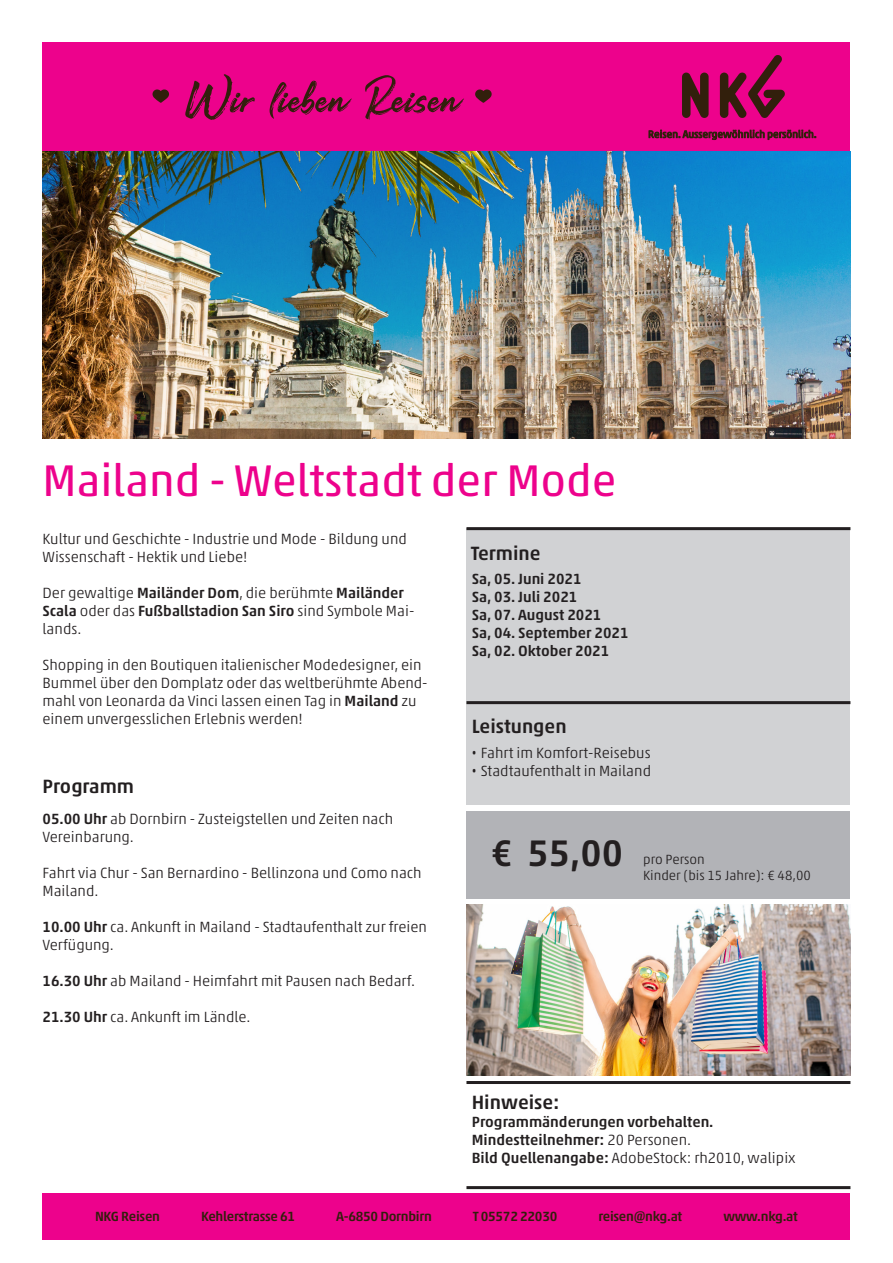
<style>
.page{position:relative;width:893px;height:1263px;background:#fff}
.page>*{position:absolute;margin:0;border:0;box-sizing:border-box;transform-origin:0 0}
.t1{font:45px "Akko Pro";color:#ed028c}
.t2{font:500 37.5px "Akko Pro";color:#231f20}
.t3{font:500 19.5px "Akko Pro";color:#231f20}
.t4{font:300 15px/18px "Akko Pro";color:#231f20}
.t5{font:500 15px "Akko Pro";color:#231f20}
.t6{font:500 13.5px "Akko Pro";letter-spacing:-.02em;color:#321f0c}
.t7{font:300 13.5px "Akko Pro";color:#231f20}
.s1{font-weight:500}
.s2{font-family:"Gotham Condensed";font-weight:400}
.s3{font-weight:300}
</style>
<div class="page">
<div style="left:466px;top:528px;width:384px;height:140px;background:#d1d2d4"></div>
<div style="left:43px;top:43px;width:807px;height:109px;background:#ed028c"></div>
<div style="left:43px;top:1193px;width:807px;height:46px;background:#ed028c"></div>
<svg style="left:475px;top:89px;width:17px;height:14px"></svg>
<svg style="left:152px;top:89px;width:17px;height:14px"></svg>
<svg style="left:185px;top:74px;width:70px;height:46px"></svg>
<svg style="left:270px;top:81px;width:82px;height:38px"></svg>
<svg style="left:365px;top:75px;width:99px;height:45px"></svg>
<img style="left:43px;top:152px;width:807px;height:287px">
<div style="left:466px;top:811px;width:384px;height:87px;background:#b2b3b7"></div>
<div style="left:466px;top:655px;width:384px;height:150px;background:#d1d2d4"></div>
<hr style="left:466px;top:701px;width:384px;height:3px;background:#231f20">
<hr style="left:466px;top:1081px;width:384px;height:3px;background:#231f20">
<hr style="left:466px;top:1186px;width:384px;height:3px;background:#231f20">
<hr style="left:466px;top:527px;width:384px;height:3px;background:#231f20">
<svg style="left:649px;top:129px;width:167px;height:12px"></svg>
<svg style="left:682px;top:72px;width:27px;height:46px"></svg>
<svg style="left:720px;top:55px;width:65px;height:63px"></svg>
<img style="left:466px;top:905px;width:384px;height:171px">
<p class="t1" style="left:43px;top:453px;width:576px">Mailand - Weltstadt der Mode</p>
<p class="t4" style="left:43px;top:529px;width:366px">Kultur und Geschichte - Industrie und Mode - Bildung und<br>Wissenschaft - Hektik und Liebe!</p>
<p class="t4" style="left:43px;top:583px;width:373px">Der gewaltige <span class="s1">Mailänder Dom</span>, die berühmte <span class="s1">Mailänder<br>Scala</span> oder das <span class="s1">Fußballstadion San Siro</span> sind Symbole Mai&shy;lands.</p>
<p class="t4" style="left:43px;top:655px;width:387px">Shopping in den Boutiquen italienischer Modedesigner, ein Bummel über den Domplatz oder das weltberühmte Abend&shy;mahl von Leonarda da Vinci lassen einen Tag in <span class="s1">Mailand</span> zu einem unvergesslichen Erlebnis werden!</p>
<p class="t3" style="left:43px;top:774px;width:93px">Programm</p>
<p class="t4" style="left:43px;top:809px;width:352px"><span class="s1">05.00 Uhr</span> ab Dornbirn - Zusteigstellen und Zeiten nach<br>Vereinbarung.</p>
<p class="t4" style="left:43px;top:863px;width:381px">Fahrt via Chur - San Bernardino - Bellinzona und Como nach<br>Mailand.</p>
<p class="t4" style="left:43px;top:917px;width:386px"><span class="s1">10.00 Uhr</span> ca. Ankunft in Mailand - Stadtaufenthalt zur freien<br>Verfügung.</p>
<p class="t4" style="left:43px;top:971px;width:374px"><span class="s1">16.30 Uhr</span> ab Mailand - Heimfahrt mit Pausen nach Bedarf.</p>
<p class="t4" style="left:43px;top:1007px;width:210px"><span class="s1">21.30 Uhr</span> ca. Ankunft im Ländle.</p>
<p class="t3" style="left:471px;top:541px;width:71px">Termine</p>
<p class="t5" style="left:472px;top:570px;width:111px">Sa, 05. Juni 2021</p>
<p class="t5" style="left:472px;top:588px;width:107px">Sa, 03. Juli 2021</p>
<p class="t5" style="left:472px;top:606px;width:131px">Sa, 07. August 2021</p>
<p class="t5" style="left:472px;top:624px;width:158px">Sa, 04. September 2021</p>
<p class="t5" style="left:472px;top:642px;width:139px">Sa, 02. Oktober 2021</p>
<p class="t3" style="left:472px;top:715px;width:96px">Leistungen</p>
<p class="t4" style="left:472px;top:744px;width:180px"><span class="s2">•</span> Fahrt im Komfort-Reisebus</p>
<p class="t4" style="left:472px;top:762px;width:181px"><span class="s2">•</span> Stadtaufenthalt in Mailand</p>
<p class="t2" style="left:491px;top:830px;width:133px">€ 55,00</p>
<p class="t7" style="left:643px;top:851px;width:63px">pro Person</p>
<p class="t7" style="left:643px;top:867px;width:169px">Kinder (bis 15 Jahre): € 48,00</p>
<p class="t3" style="left:472px;top:1090px;width:89px">Hinweise:</p>
<p class="t5" style="left:472px;top:1113px;width:243px">Programmänderungen vorbehalten.</p>
<p class="t5" style="left:472px;top:1131px;width:221px">Mindestteilnehmer: <span class="s3">20 Personen.</span></p>
<p class="t4" style="left:472px;top:1149px;width:325px"><span class="s1">Bild Quellenangabe:</span> AdobeStock: rh2010, walipix</p>
<p class="t6" style="left:95px;top:1208px;width:67px">NKG Reisen</p>
<p class="t6" style="left:201px;top:1208px;width:96px">Kehlerstrasse 61</p>
<p class="t6" style="left:336px;top:1208px;width:97px">A-6850 Dornbirn</p>
<p class="t6" style="left:473px;top:1208px;width:86px">T 05572 22030</p>
<p class="t6" style="left:598px;top:1208px;width:85px">reisen@nkg.at</p>
<p class="t6" style="left:723px;top:1208px;width:76px">www.nkg.at</p>
</div>
